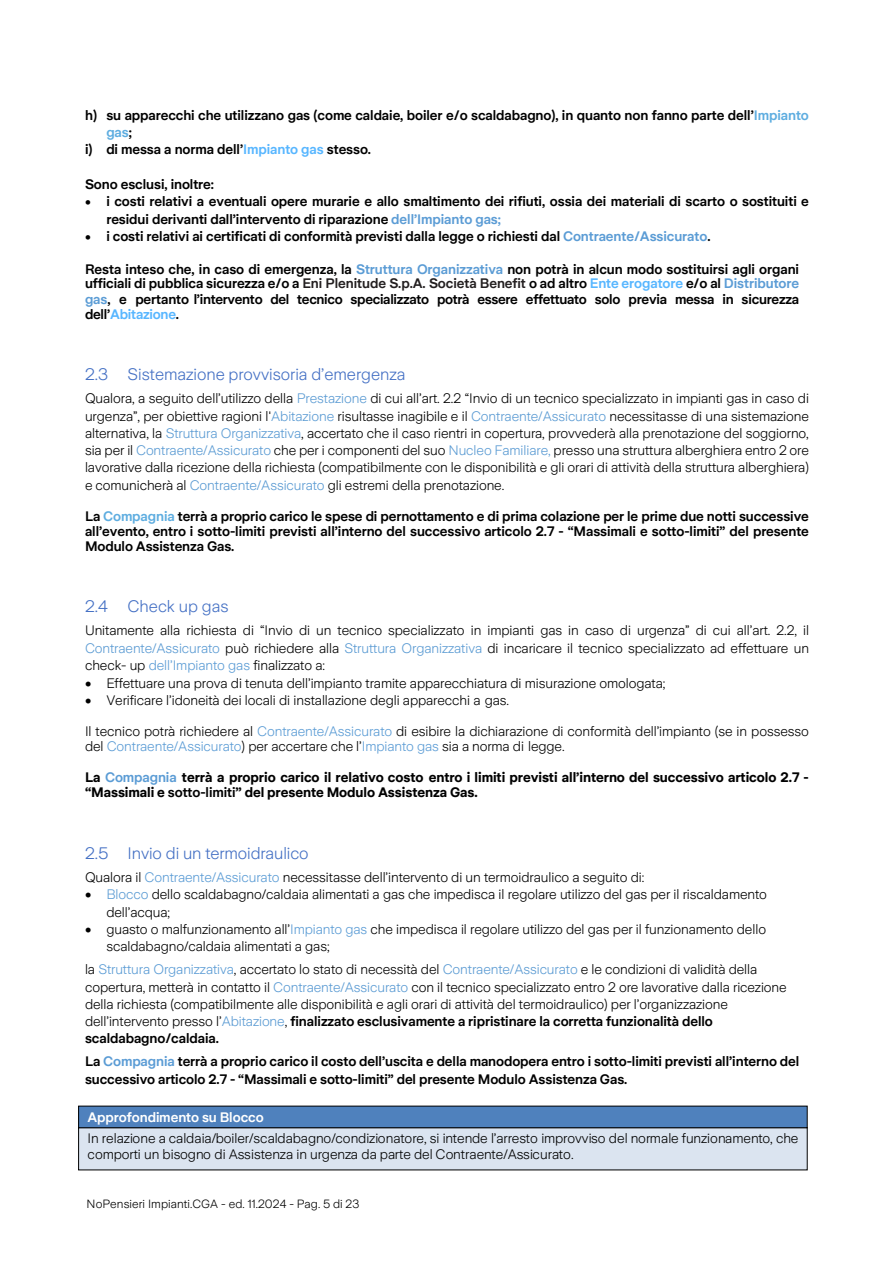
<style>
.page{position:relative;width:894px;height:1263px;background:#fff}
.page>*{position:absolute;margin:0;border:0;box-sizing:border-box;transform-origin:0 0}
.t1{font:300 16.5px "Zurich Sans";color:#4470c4;scale:1.04 1}
.t2{font:300 13.65px/17.2px "Zurich Sans";letter-spacing:-.005em;color:#000}
.t3{font:600 13.65px/15px "Zurich Sans";letter-spacing:-.005em;color:#000}
.t4{font:700 13.65px/15.5px "Zurich Sans";letter-spacing:-.005em;color:#000}
.t5{font:600 13.65px "Zurich Sans";letter-spacing:-.005em;color:#fff}
.t6{font:600 13.65px "Zurich Sans";color:#5eade0}
.t7{font:300 11.85px "Zurich Sans";letter-spacing:.005em;color:#000}
.s1{color:#5eade0}
.s2{color:#000}
.s3{color:#57b6ff}
.s4{color:#5b9cd5}
.s5{color:#231f20}
.s6{color:#5b9bd3}
.s7{font-weight:600;color:#5b9cd5}
.s8{font-weight:600}
</style>
<div class="page">
<div style="left:79px;top:1128px;width:727px;height:42px;background:#dbe4f0"></div>
<div style="left:79px;top:1106px;width:727px;height:22px;background:#4f81bd"></div>
<div style="left:78px;top:1106px;width:729px;height:22px;border:1px solid #000"></div>
<p class="t3" style="left:85px;top:108px;width:725px">h) su apparecchi che utilizzano gas (come caldaie, boiler e/o scaldabagno), in quanto non fanno parte dell’<span class="s1">Impianto</span></p>
<p class="t6" style="left:106px;top:125px;width:27px">gas<span class="s2">;</span></p>
<p class="t3" style="left:85px;top:142px;width:287px">i) di messa a norma dell’<span class="s3">Impianto gas</span> stesso.</p>
<p class="t3" style="left:85px;top:177px;width:130px">Sono esclusi, inoltre:</p>
<p class="t3" style="left:106px;top:193px;width:703px;line-height:17.2px;text-indent:-21px">• i costi relativi a eventuali opere murarie e allo smaltimento dei rifiuti, ossia dei materiali di scarto o sostituiti e residui derivanti dall’intervento di riparazione <span class="s4">dell’Impianto gas;</span></p>
<p class="t3" style="left:85px;top:229px;width:626px">• i costi relativi ai certificati di conformità previsti dalla legge o richiesti dal <span class="s4">Contraente/Assicurato</span>.</p>
<p class="t3" style="left:85px;top:261px;width:715px;text-align:justify">Resta inteso che, in caso di emergenza, la <span class="s4">Struttura Organizzativa</span> non potrà in alcun modo sostituirsi agli organi ufficiali di pubblica sicurezza e/o a <span class="s5">Eni Plenitude S.p.A. Società Benefit</span> o ad altro <span class="s3">Ente erogatore</span> e/o al <span class="s4">Distributore gas</span>, e pertanto l’intervento del tecnico specializzato potrà essere effettuato solo previa messa in sicurezza dell’<span class="s3">Abitazione</span>.</p>
<p class="t1" style="left:85px;top:365px;width:309px">2.3 Sistemazione provvisoria d’emergenza</p>
<p class="t2" style="left:85px;top:390px;width:725px;text-align:justify">Qualora, a seguito dell’utilizzo della <span class="s6">Prestazione</span> di cui all’art. 2.2 “Invio di un tecnico specializzato in impianti gas in caso di urgenza”, per obiettive ragioni l'<span class="s6">Abitazione</span> risultasse inagibile e il <span class="s6">Contraente/Assicurato</span> necessitasse di una sistemazione alternativa, la <span class="s6">Struttura Organizzativa</span>, accertato che il caso rientri in copertura, provvederà alla prenotazione del soggiorno, sia per il <span class="s6">Contraente/Assicurato</span> che per i componenti del suo <span class="s6">Nucleo Familiare,</span> presso una struttura alberghiera entro 2 ore lavorative dalla ricezione della richiesta (compatibilmente con le disponibilità e gli orari di attività della struttura alberghiera) e comunicherà al <span class="s6">Contraente/Assicurato</span> gli estremi della prenotazione.</p>
<p class="t3" style="left:85px;top:508px;width:725px;text-align:justify">La <span class="s1">Compagnia</span> terrà a proprio carico le spese di pernottamento e di prima colazione per le prime due notti successive all’evento, entro i sotto-limiti previsti all’interno del successivo articolo 2.7 - “Massimali e sotto-limiti” del presente Modulo Assistenza Gas.</p>
<p class="t1" style="left:85px;top:598px;width:139px">2.4 Check up gas</p>
<p class="t2" style="left:85px;top:622px;width:725px;text-align:justify">Unitamente alla richiesta di “Invio di un tecnico specializzato in impianti gas in caso di urgenza” di cui all’art. 2.2, il <span class="s6">Contraente/Assicurato</span> può richiedere alla <span class="s6">Struttura Organizzativa</span> di incaricare il tecnico specializzato ad effettuare un check- up <span class="s4">dell’Impianto gas</span> finalizzato a:</p>
<p class="t2" style="left:85px;top:675px;width:581px">• Effettuare una prova di tenuta dell’impianto tramite apparecchiatura di misurazione omologata;</p>
<p class="t2" style="left:85px;top:692px;width:425px">• Verificare l’idoneità dei locali di installazione degli apparecchi a gas.</p>
<p class="t2" style="left:85px;top:723px;width:725px;line-height:15.5px">Il tecnico potrà richiedere al <span class="s4">Contraente/Assicurato</span> di esibire la dichiarazione di conformità dell’impianto (se in possesso del <span class="s4">Contraente/Assicurato</span>) per accertare che l’<span class="s4">Impianto gas</span> sia a norma di legge.</p>
<p class="t4" style="left:85px;top:770px;width:725px">La <span class="s7">Compagnia</span> terrà a proprio carico il relativo costo entro i limiti previsti all’interno del successivo articolo 2.7 - “Massimali e <span class="s8">sotto-limiti</span>” del presente Modulo Assistenza Gas.</p>
<p class="t1" style="left:85px;top:844px;width:216px">2.5 Invio di un termoidraulico</p>
<p class="t2" style="left:85px;top:869px;width:560px">Qualora il <span class="s4">Contraente/Assicurato</span> necessitasse dell’intervento di un termoidraulico a seguito di:</p>
<p class="t2" style="left:106px;top:886px;width:662px;text-indent:-21px">• <span class="s6">Blocco</span> dello scaldabagno/caldaia alimentati a gas che impedisca il regolare utilizzo del gas per il riscaldamento dell’acqua;</p>
<p class="t2" style="left:106px;top:920px;width:661px;text-indent:-21px">• guasto o malfunzionamento all’<span class="s4">Impianto gas</span> che impedisca il regolare utilizzo del gas per il funzionamento dello scaldabagno/caldaia alimentati a gas;</p>
<p class="t2" style="left:85px;top:961px;width:703px">la <span class="s4">Struttura Organizzativa</span>, accertato lo stato di necessità del <span class="s6">Contraente/Assicurato</span> e le condizioni di validità della copertura, metterà in contatto il <span class="s6">Contraente/Assicurato</span> con il tecnico specializzato entro 2 ore lavorative dalla ricezione della richiesta (compatibilmente alle disponibilità e agli orari di attività del termoidraulico) per l’organizzazione dell’intervento presso l’<span class="s6">Abitazione</span>, <span class="s8">finalizzato esclusivamente a ripristinare la corretta funzionalità dello scaldabagno/caldaia.</span></p>
<p class="t3" style="left:85px;top:1053px;width:715px;line-height:17.2px">La <span class="s4">Compagnia</span> terrà a proprio carico il costo dell’uscita e della manodopera entro i sotto-limiti previsti all’interno del successivo articolo 2.7 - “Massimali e sotto-limiti” del presente Modulo Assistenza Gas.</p>
<p class="t5" style="left:87px;top:1109px;width:178px">Approfondimento su Blocco</p>
<p class="t2" style="left:87px;top:1131px;width:712px;line-height:15.5px">In relazione a caldaia/boiler/scaldabagno/condizionatore, si intende l’arresto improvviso del normale funzionamento, che comporti un bisogno di Assistenza in urgenza da parte del Contraente/Assicurato.</p>
<p class="t7" style="left:86px;top:1198px;width:274px">NoPensieri Impianti.CGA - ed. 11.2024 - Pag. 5 di 23</p>
</div>
